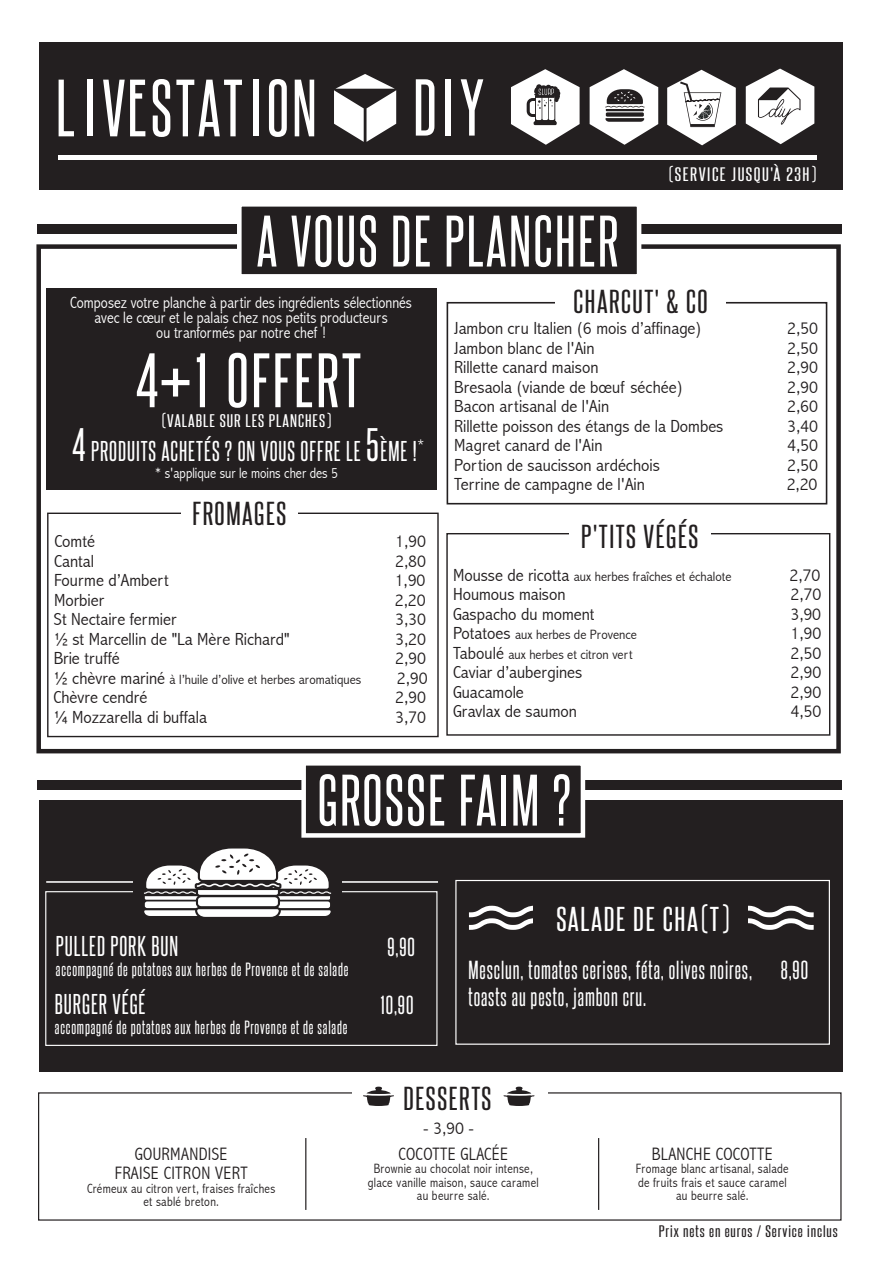
<style>
.page{position:relative;width:893px;height:1263px;background:#fff}
.page>*{position:absolute;margin:0;border:0;box-sizing:border-box;transform-origin:0 0}
.t1{font:65.55px "Steelfish Rg";letter-spacing:.04em;color:#fff;scale:1.05 1}
.t2{font:61.8px "Steelfish Rg";letter-spacing:.04em;color:#fff}
.t3{font:29.7px "Steelfish Rg";letter-spacing:.05em;color:#fff;scale:1.11 1}
.t4{font:28.65px "Steelfish Rg";letter-spacing:.05em;color:#231f20;scale:1.11 1}
.t5{font:24.6px "Steelfish Rg";letter-spacing:.04em;color:#fff}
.t6{font:22.5px "Steelfish Rg";letter-spacing:.04em;color:#fff}
.t7{font:300 condensed 18px/19.5px "Abadi";letter-spacing:.02em;color:#231f20;text-align:center}
.t8{font:300 condensed 17.55px "Abadi";color:#231f20;scale:1.11 1}
.t9{font:16.8px "Steelfish Rg";letter-spacing:.07em;color:#fff;scale:1.25 1}
.t10{font:300 condensed 16.5px/15px "Abadi";color:#fff;text-align:center}
.t11{font:16.5px "Steelfish Rg";letter-spacing:.05em;color:#fff}
.t12{font:15.75px "Steelfish Rg";letter-spacing:.05em;color:#fff;scale:1.25 1}
.t13{font:300 condensed 15px "Abadi";color:#fff}
.t14{font:14.4px "Steelfish Rg";letter-spacing:.05em;color:#231f20;scale:1.25 1}
.t15{font:300 condensed 13.5px/13.5px "Abadi";letter-spacing:.02em;color:#231f20;text-align:center}
.t16{font:300 condensed 13.5px "Abadi";color:#231f20;scale:1.11 1}
.s1{font-size:40.5px}
.s2{font-size:17.55px}
</style>
<div class="page">
<div style="left:38px;top:780px;width:804px;height:9px;background:#231f20"></div>
<div style="left:37px;top:224px;width:805px;height:9px;background:#231f20"></div>
<div style="left:39px;top:800px;width:803px;height:272px;background:#231f20"></div>
<div style="left:39px;top:42px;width:803px;height:148px;background:#231f20"></div>
<div style="left:46px;top:288px;width:390px;height:202px;background:#231f20"></div>
<div style="left:47px;top:513px;width:392px;height:224px;border:1px solid #231f20"></div>
<div style="left:447px;top:302px;width:380px;height:202px;border:2px solid #231f20"></div>
<div style="left:446px;top:533px;width:384px;height:203px;border:1px solid #231f20"></div>
<div style="left:181px;top:501px;width:116px;height:33px;background:#fff"></div>
<div style="left:555px;top:287px;width:171px;height:33px;background:#fff"></div>
<div style="left:569px;top:521px;width:141px;height:33px;background:#fff"></div>
<svg style="left:59px;top:80px;width:15px;height:56px"></svg>
<div style="left:87px;top:80px;width:6px;height:56px;background:#fff"></div>
<svg style="left:103px;top:80px;width:42px;height:56px"></svg>
<svg style="left:153px;top:79px;width:17px;height:58px"></svg>
<svg style="left:176px;top:80px;width:66px;height:56px"></svg>
<div style="left:253px;top:80px;width:6px;height:56px;background:#fff"></div>
<svg style="left:269px;top:79px;width:18px;height:58px"></svg>
<svg style="left:295px;top:80px;width:19px;height:56px"></svg>
<svg style="left:416px;top:79px;width:18px;height:57px"></svg>
<div style="left:445px;top:79px;width:5px;height:57px;background:#fff"></div>
<svg style="left:461px;top:79px;width:22px;height:57px"></svg>
<div style="left:58px;top:155px;width:759px;height:5px;background:#fff"></div>
<svg style="left:334px;top:74px;width:62px;height:68px"></svg>
<svg style="left:511px;top:69px;width:69px;height:76px"></svg>
<svg style="left:590px;top:69px;width:68px;height:76px"></svg>
<svg style="left:667px;top:70px;width:69px;height:75px"></svg>
<svg style="left:746px;top:69px;width:68px;height:75px"></svg>
<div style="left:455px;top:880px;width:375px;height:165px;border:1px solid #fff"></div>
<hr style="left:46px;top:881px;width:392px;height:2px;background:#fff">
<div style="left:45px;top:891px;width:392px;height:155px;border:1px solid #fff"></div>
<div style="left:301px;top:761px;width:284px;height:77px;background:#231f20;border:4px solid #fff"></div>
<svg style="left:162px;top:369px;width:27px;height:27px"></svg>
<svg style="left:363px;top:1087px;width:31px;height:19px"></svg>
<svg style="left:503px;top:1087px;width:32px;height:19px"></svg>
<div style="left:36px;top:244px;width:805px;height:509px;border:4px solid #231f20"></div>
<div style="left:237px;top:202px;width:404px;height:77px;background:#231f20;border:5px solid #fff"></div>
<svg style="left:469px;top:906px;width:345px;height:24px"></svg>
<div style="left:133px;top:875px;width:209px;height:48px;background:#231f20"></div>
<svg style="left:144px;top:848px;width:187px;height:69px"></svg>
<div style="left:534px;top:895px;width:214px;height:46px;background:#231f20"></div>
<hr style="left:305px;top:1138px;width:1px;height:72px;background:#231f20">
<hr style="left:598px;top:1138px;width:1px;height:72px;background:#231f20">
<h2 class="t2" style="left:257px;top:203px;width:363px">A VOUS DE PLANCHER</h2>
<p class="t9" style="left:668px;top:164px;width:120px">(SERVICE JUSQU'À 23H)</p>
<p class="t10" style="left:70px;top:295px;width:343px">Composez votre planche à partir des ingrédients sélectionnés avec le cœur et le palais chez nos petits producteurs<br>ou tranformés par notre chef !</p>
<h1 class="t1" style="left:136px;top:340px;width:216px">4 1 OFFERT</h1>
<p class="t12" style="left:161px;top:410px;width:137px">(VALABLE SUR LES PLANCHES)</p>
<h3 class="t5" style="left:72px;top:436px;width:353px"><span class="s1">4</span> PRODUITS ACHETÉS ? ON VOUS OFFRE LE <span class="s1">5</span>ÈME !<sup>*</sup></h3>
<p class="t13" style="left:155px;top:464px;width:185px">* s'applique sur le moins cher des 5</p>
<h3 class="t4" style="left:193px;top:495px;width:86px">FROMAGES</h3>
<p class="t8" style="left:54px;top:531px;width:38px">Comté</p>
<p class="t8" style="left:395px;top:531px;width:29px">1,90</p>
<p class="t8" style="left:54px;top:551px;width:37px">Cantal</p>
<p class="t8" style="left:395px;top:551px;width:29px">2,80</p>
<p class="t8" style="left:54px;top:570px;width:105px">Fourme d’Ambert</p>
<p class="t8" style="left:395px;top:570px;width:29px">1,90</p>
<p class="t8" style="left:54px;top:590px;width:47px">Morbier</p>
<p class="t8" style="left:395px;top:590px;width:29px">2,20</p>
<p class="t8" style="left:54px;top:609px;width:112px">St Nectaire fermier</p>
<p class="t8" style="left:395px;top:609px;width:29px">3,30</p>
<p class="t8" style="left:54px;top:629px;width:214px">½ st Marcellin de "La Mère Richard"</p>
<p class="t8" style="left:395px;top:629px;width:29px">3,20</p>
<p class="t8" style="left:54px;top:648px;width:61px">Brie truffé</p>
<p class="t8" style="left:395px;top:648px;width:29px">2,90</p>
<p class="t16" style="left:54px;top:671px;width:279px"><span class="s2">½ chèvre mariné</span> à l’huile d’olive et herbes aromatiques</p>
<p class="t8" style="left:397px;top:668px;width:29px">2,90</p>
<p class="t8" style="left:54px;top:687px;width:86px">Chèvre cendré</p>
<p class="t8" style="left:395px;top:687px;width:29px">2,90</p>
<p class="t8" style="left:53px;top:707px;width:140px">¼ Mozzarella di buffala</p>
<p class="t8" style="left:395px;top:707px;width:29px">3,70</p>
<h3 class="t4" style="left:573px;top:284px;width:122px">CHARCUT' &amp; CO</h3>
<p class="t8" style="left:454px;top:318px;width:224px">Jambon cru Italien (6 mois d’affinage)</p>
<p class="t8" style="left:787px;top:318px;width:29px">2,50</p>
<p class="t8" style="left:454px;top:337px;width:128px">Jambon blanc de l'Ain</p>
<p class="t8" style="left:787px;top:337px;width:29px">2,50</p>
<p class="t8" style="left:454px;top:357px;width:131px">Rillette canard maison</p>
<p class="t8" style="left:787px;top:357px;width:29px">2,90</p>
<p class="t8" style="left:454px;top:376px;width:207px">Bresaola (viande de bœuf séchée)</p>
<p class="t8" style="left:787px;top:376px;width:29px">2,90</p>
<p class="t8" style="left:454px;top:396px;width:141px">Bacon artisanal de l'Ain</p>
<p class="t8" style="left:787px;top:396px;width:29px">2,60</p>
<p class="t8" style="left:454px;top:415px;width:244px">Rillette poisson des étangs de la Dombes</p>
<p class="t8" style="left:787px;top:415px;width:29px">3,40</p>
<p class="t8" style="left:454px;top:435px;width:135px">Magret canard de l'Ain</p>
<p class="t8" style="left:787px;top:435px;width:29px">4,50</p>
<p class="t8" style="left:454px;top:454px;width:187px">Portion de saucisson ardéchois</p>
<p class="t8" style="left:787px;top:454px;width:29px">2,50</p>
<p class="t8" style="left:454px;top:474px;width:173px">Terrine de campagne de l'Ain</p>
<p class="t8" style="left:787px;top:474px;width:29px">2,20</p>
<h3 class="t4" style="left:581px;top:519px;width:107px">P'TITS VÉGÉS</h3>
<p class="t16" style="left:453px;top:568px;width:252px"><span class="s2">Mousse de ricotta</span> aux herbes fraîches et échalote</p>
<p class="t8" style="left:790px;top:565px;width:29px">2,70</p>
<p class="t8" style="left:453px;top:584px;width:103px">Houmous maison</p>
<p class="t8" style="left:790px;top:584px;width:29px">2,70</p>
<p class="t8" style="left:453px;top:604px;width:129px">Gaspacho du moment</p>
<p class="t8" style="left:790px;top:604px;width:29px">3,90</p>
<p class="t16" style="left:453px;top:627px;width:167px"><span class="s2">Potatoes</span> aux herbes de Provence</p>
<p class="t8" style="left:790px;top:623px;width:29px">1,90</p>
<p class="t16" style="left:453px;top:646px;width:163px"><span class="s2">Taboulé</span> aux herbes et citron vert</p>
<p class="t8" style="left:790px;top:643px;width:29px">2,50</p>
<p class="t8" style="left:453px;top:662px;width:118px">Caviar d’aubergines</p>
<p class="t8" style="left:790px;top:662px;width:29px">2,90</p>
<p class="t8" style="left:453px;top:682px;width:65px">Guacamole</p>
<p class="t8" style="left:790px;top:682px;width:29px">2,90</p>
<p class="t8" style="left:453px;top:701px;width:113px">Gravlax de saumon</p>
<p class="t8" style="left:790px;top:701px;width:29px">4,50</p>
<h2 class="t2" style="left:318px;top:762px;width:255px">GROSSE FAIM ?</h2>
<h3 class="t5" style="left:56px;top:931px;width:124px">PULLED PORK BUN</h3>
<p class="t6" style="left:387px;top:933px;width:29px">9,90</p>
<p class="t11" style="left:56px;top:959px;width:294px">accompagné de potatoes aux herbes de Provence et de salade</p>
<h3 class="t5" style="left:55px;top:989px;width:92px">BURGER VÉGÉ</h3>
<p class="t6" style="left:381px;top:991px;width:34px">10,90</p>
<p class="t11" style="left:55px;top:1017px;width:294px">accompagné de potatoes aux herbes de Provence et de salade</p>
<h3 class="t3" style="left:556px;top:901px;width:157px">SALADE DE CHA(T)</h3>
<p class="t6" style="left:468px;top:956px;width:285px">Mesclun, tomates cerises, féta, olives noires,</p>
<p class="t6" style="left:781px;top:956px;width:29px">8,90</p>
<p class="t6" style="left:468px;top:983px;width:179px">toasts au pesto, jambon cru.</p>
<h3 class="t4" style="left:403px;top:1081px;width:81px">DESSERTS</h3>
<p class="t7" style="left:115px;top:1144px;width:135px">GOURMANDISE<br>FRAISE CITRON VERT</p>
<p class="t15" style="left:87px;top:1181px;width:190px">Crémeux au citron vert, fraises fraîches et sablé breton.</p>
<p class="t8" style="left:423px;top:1118px;width:47px">- 3,90 -</p>
<p class="t7" style="left:398px;top:1144px;width:111px">COCOTTE GLACÉE</p>
<p class="t15" style="left:368px;top:1162px;width:172px">Brownie au chocolat noir intense, glace vanille maison, sauce caramel au beurre salé.</p>
<p class="t7" style="left:652px;top:1144px;width:123px">BLANCHE COCOTTE</p>
<p class="t15" style="left:636px;top:1162px;width:154px">Fromage blanc artisanal, salade de fruits frais et sauce caramel au beurre salé.</p>
<p class="t14" style="left:659px;top:1222px;width:145px">Prix nets en euros / Service inclus</p>
</div>
